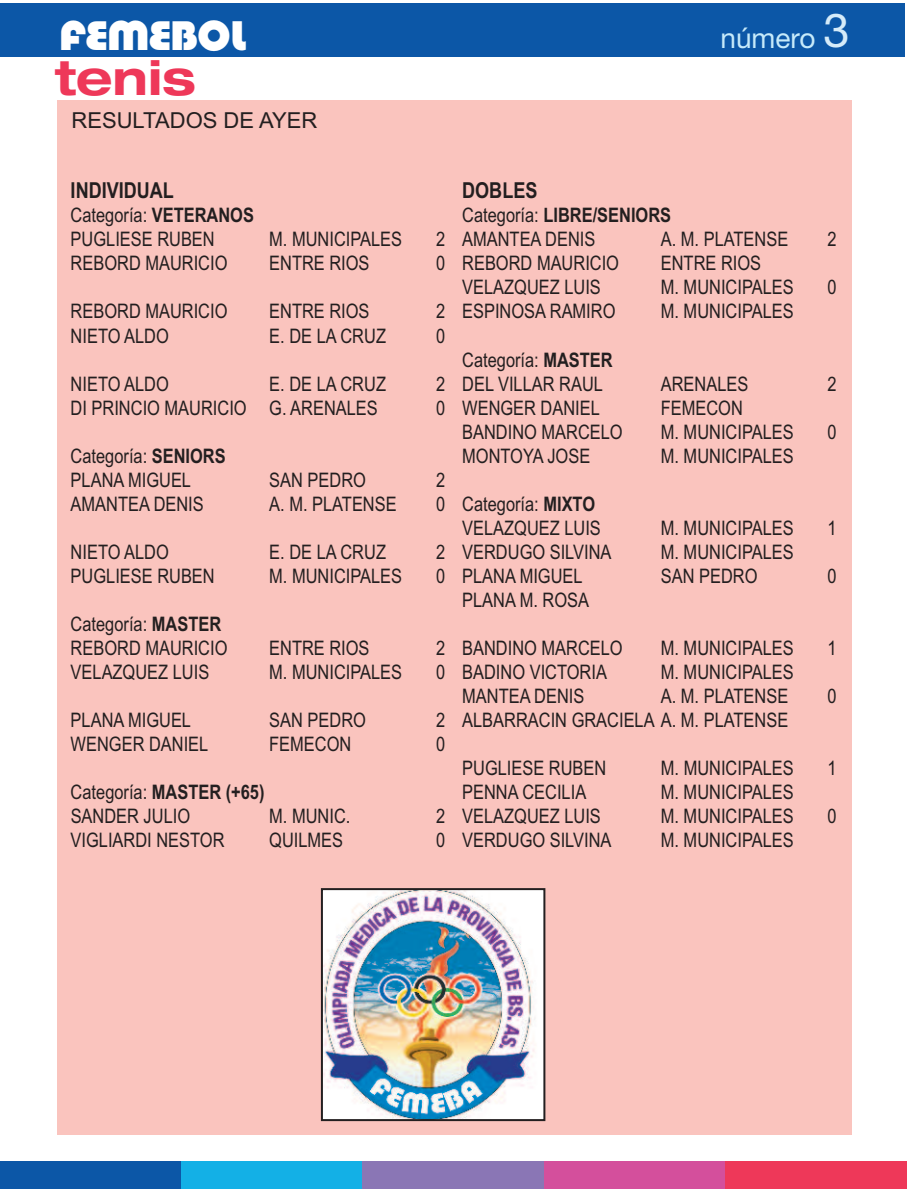
<style>
.page{position:relative;width:908px;height:1191px;background:#fff}
.page>*{position:absolute;margin:0;border:0;box-sizing:border-box;transform-origin:0 0}
.t1{font:700 expanded 48px "Helvetica Neue LT Std";color:#ee3859}
.t2{font:39.8px "Pump";letter-spacing:-.25em;color:#fff}
.t3{font:28px "Helvetica Neue LT Std";color:#c6eafa}
.t4{font:22px "Arial";color:#231f20}
.t5{font:700 22px "Arial Narrow";color:#231f20}
.t6{font:20px/24px "Arial Narrow";color:#231f20}
.s1{font-size:47px;color:#d5ebf9}
.s2{font-weight:700}
</style>
<div class="page">
<div style="left:57px;top:100px;width:793px;height:1034px;background:#fac4be"></div>
<div style="left:0;top:3px;width:904px;height:54px;background:#0c57a7"></div>
<div style="left:0;top:1161px;width:181px;height:27px;background:#0c57a7"></div>
<div style="left:181px;top:1161px;width:181px;height:27px;background:#13b0e6"></div>
<div style="left:362px;top:1161px;width:181px;height:27px;background:#8a76b5"></div>
<div style="left:543px;top:1161px;width:182px;height:27px;background:#d44f9c"></div>
<div style="left:724px;top:1161px;width:182px;height:27px;background:#ee3859"></div>
<img style="left:324px;top:891px;width:218px;height:227px">
<div style="left:321px;top:888px;width:224px;height:233px;border:2px solid #231f20"></div>
<h2 class="t2" style="left:59px;top:13px;width:194px">FEMEBOL</h2>
<h3 class="t3" style="left:720px;top:28px;width:130px">número <span class="s1">3</span></h3>
<h1 class="t1" style="left:55px;top:61px;width:143px">tenis</h1>
<p class="t4" style="left:71px;top:108px;width:247px">RESULTADOS DE AYER</p>
<p class="t5" style="left:71px;top:177px;width:105px">INDIVIDUAL</p>
<p class="t6" style="left:71px;top:203px;width:185px">Categoría: <span class="s2">VETERANOS<br></span>PUGLIESE RUBEN</p>
<p class="t6" style="left:269px;top:227px;width:134px">M. MUNICIPALES</p>
<p class="t6" style="left:436px;top:227px;width:11px">2</p>
<p class="t6" style="left:71px;top:251px;width:158px">REBORD MAURICIO</p>
<p class="t6" style="left:269px;top:251px;width:102px">ENTRE RIOS</p>
<p class="t6" style="left:436px;top:251px;width:11px">0</p>
<p class="t6" style="left:71px;top:299px;width:158px">REBORD MAURICIO</p>
<p class="t6" style="left:269px;top:299px;width:102px">ENTRE RIOS</p>
<p class="t6" style="left:436px;top:299px;width:11px">2</p>
<p class="t6" style="left:71px;top:323px;width:100px">NIETO ALDO</p>
<p class="t6" style="left:269px;top:323px;width:118px">E. DE LA CRUZ</p>
<p class="t6" style="left:436px;top:323px;width:11px">0</p>
<p class="t6" style="left:71px;top:371px;width:100px">NIETO ALDO</p>
<p class="t6" style="left:269px;top:371px;width:118px">E. DE LA CRUZ</p>
<p class="t6" style="left:436px;top:371px;width:11px">2</p>
<p class="t6" style="left:71px;top:395px;width:308px">DI PRINCIO MAURICIO G. ARENALES</p>
<p class="t6" style="left:436px;top:395px;width:11px">0</p>
<p class="t6" style="left:71px;top:443px;width:156px">Categoría: <span class="s2">SENIORS<br></span>PLANA MIGUEL</p>
<p class="t6" style="left:269px;top:467px;width:98px">SAN PEDRO</p>
<p class="t6" style="left:436px;top:467px;width:11px">2</p>
<p class="t6" style="left:71px;top:491px;width:135px">AMANTEA DENIS</p>
<p class="t6" style="left:269px;top:491px;width:129px">A. M. PLATENSE</p>
<p class="t6" style="left:436px;top:491px;width:11px">0</p>
<p class="t6" style="left:71px;top:539px;width:100px">NIETO ALDO</p>
<p class="t6" style="left:269px;top:539px;width:118px">E. DE LA CRUZ</p>
<p class="t6" style="left:436px;top:539px;width:11px">2</p>
<p class="t6" style="left:71px;top:563px;width:145px">PUGLIESE RUBEN</p>
<p class="t6" style="left:269px;top:563px;width:134px">M. MUNICIPALES</p>
<p class="t6" style="left:436px;top:563px;width:11px">0</p>
<p class="t6" style="left:71px;top:611px;width:158px">Categoría: <span class="s2">MASTER<br></span>REBORD MAURICIO</p>
<p class="t6" style="left:269px;top:635px;width:102px">ENTRE RIOS</p>
<p class="t6" style="left:436px;top:635px;width:11px">2</p>
<p class="t6" style="left:71px;top:659px;width:140px">VELAZQUEZ LUIS</p>
<p class="t6" style="left:269px;top:659px;width:134px">M. MUNICIPALES</p>
<p class="t6" style="left:436px;top:659px;width:11px">0</p>
<p class="t6" style="left:71px;top:707px;width:122px">PLANA MIGUEL</p>
<p class="t6" style="left:269px;top:707px;width:98px">SAN PEDRO</p>
<p class="t6" style="left:436px;top:707px;width:11px">2</p>
<p class="t6" style="left:71px;top:731px;width:139px">WENGER DANIEL</p>
<p class="t6" style="left:269px;top:731px;width:83px">FEMECON</p>
<p class="t6" style="left:436px;top:731px;width:11px">0</p>
<p class="t6" style="left:71px;top:779px;width:195px">Categoría: <span class="s2">MASTER (+65)<br></span>SANDER JULIO</p>
<p class="t6" style="left:269px;top:803px;width:83px">M. MUNIC.</p>
<p class="t6" style="left:436px;top:803px;width:11px">2</p>
<p class="t6" style="left:71px;top:827px;width:155px">VIGLIARDI NESTOR</p>
<p class="t6" style="left:269px;top:827px;width:75px">QUILMES</p>
<p class="t6" style="left:436px;top:827px;width:11px">0</p>
<p class="t5" style="left:462px;top:177px;width:77px">DOBLES</p>
<p class="t6" style="left:462px;top:203px;width:210px">Categoría: <span class="s2">LIBRE/SENIORS<br></span>AMANTEA DENIS</p>
<p class="t6" style="left:660px;top:227px;width:129px">A. M. PLATENSE</p>
<p class="t6" style="left:827px;top:227px;width:11px">2</p>
<p class="t6" style="left:462px;top:251px;width:158px">REBORD MAURICIO</p>
<p class="t6" style="left:660px;top:251px;width:102px">ENTRE RIOS</p>
<p class="t6" style="left:462px;top:275px;width:140px">VELAZQUEZ LUIS</p>
<p class="t6" style="left:660px;top:275px;width:134px">M. MUNICIPALES</p>
<p class="t6" style="left:827px;top:275px;width:11px">0</p>
<p class="t6" style="left:462px;top:299px;width:155px">ESPINOSA RAMIRO</p>
<p class="t6" style="left:660px;top:299px;width:134px">M. MUNICIPALES</p>
<p class="t6" style="left:462px;top:347px;width:152px">Categoría: <span class="s2">MASTER<br></span>DEL VILLAR RAUL</p>
<p class="t6" style="left:660px;top:371px;width:89px">ARENALES</p>
<p class="t6" style="left:827px;top:371px;width:11px">2</p>
<p class="t6" style="left:462px;top:395px;width:139px">WENGER DANIEL</p>
<p class="t6" style="left:660px;top:395px;width:83px">FEMECON</p>
<p class="t6" style="left:462px;top:419px;width:162px">BANDINO MARCELO</p>
<p class="t6" style="left:660px;top:419px;width:134px">M. MUNICIPALES</p>
<p class="t6" style="left:827px;top:419px;width:11px">0</p>
<p class="t6" style="left:462px;top:443px;width:129px">MONTOYA JOSE</p>
<p class="t6" style="left:660px;top:443px;width:134px">M. MUNICIPALES</p>
<p class="t6" style="left:462px;top:491px;width:140px">Categoría: <span class="s2">MIXTO<br></span>VELAZQUEZ LUIS</p>
<p class="t6" style="left:660px;top:515px;width:134px">M. MUNICIPALES</p>
<p class="t6" style="left:827px;top:515px;width:11px">1</p>
<p class="t6" style="left:462px;top:539px;width:151px">VERDUGO SILVINA</p>
<p class="t6" style="left:660px;top:539px;width:134px">M. MUNICIPALES</p>
<p class="t6" style="left:462px;top:563px;width:122px">PLANA MIGUEL</p>
<p class="t6" style="left:660px;top:563px;width:98px">SAN PEDRO</p>
<p class="t6" style="left:827px;top:563px;width:11px">0</p>
<p class="t6" style="left:462px;top:587px;width:128px">PLANA M. ROSA</p>
<p class="t6" style="left:462px;top:635px;width:162px">BANDINO MARCELO</p>
<p class="t6" style="left:660px;top:635px;width:134px">M. MUNICIPALES</p>
<p class="t6" style="left:827px;top:635px;width:11px">1</p>
<p class="t6" style="left:462px;top:659px;width:146px">BADINO VICTORIA</p>
<p class="t6" style="left:660px;top:659px;width:134px">M. MUNICIPALES</p>
<p class="t6" style="left:462px;top:683px;width:124px">MANTEA DENIS</p>
<p class="t6" style="left:660px;top:683px;width:129px">A. M. PLATENSE</p>
<p class="t6" style="left:827px;top:683px;width:11px">0</p>
<p class="t6" style="left:462px;top:707px;width:327px">ALBARRACIN GRACIELA A. M. PLATENSE</p>
<p class="t6" style="left:462px;top:755px;width:145px">PUGLIESE RUBEN</p>
<p class="t6" style="left:660px;top:755px;width:134px">M. MUNICIPALES</p>
<p class="t6" style="left:827px;top:755px;width:11px">1</p>
<p class="t6" style="left:462px;top:779px;width:125px">PENNA CECILIA</p>
<p class="t6" style="left:660px;top:779px;width:134px">M. MUNICIPALES</p>
<p class="t6" style="left:462px;top:803px;width:140px">VELAZQUEZ LUIS</p>
<p class="t6" style="left:660px;top:803px;width:134px">M. MUNICIPALES</p>
<p class="t6" style="left:827px;top:803px;width:11px">0</p>
<p class="t6" style="left:462px;top:827px;width:151px">VERDUGO SILVINA</p>
<p class="t6" style="left:660px;top:827px;width:134px">M. MUNICIPALES</p>
</div>
